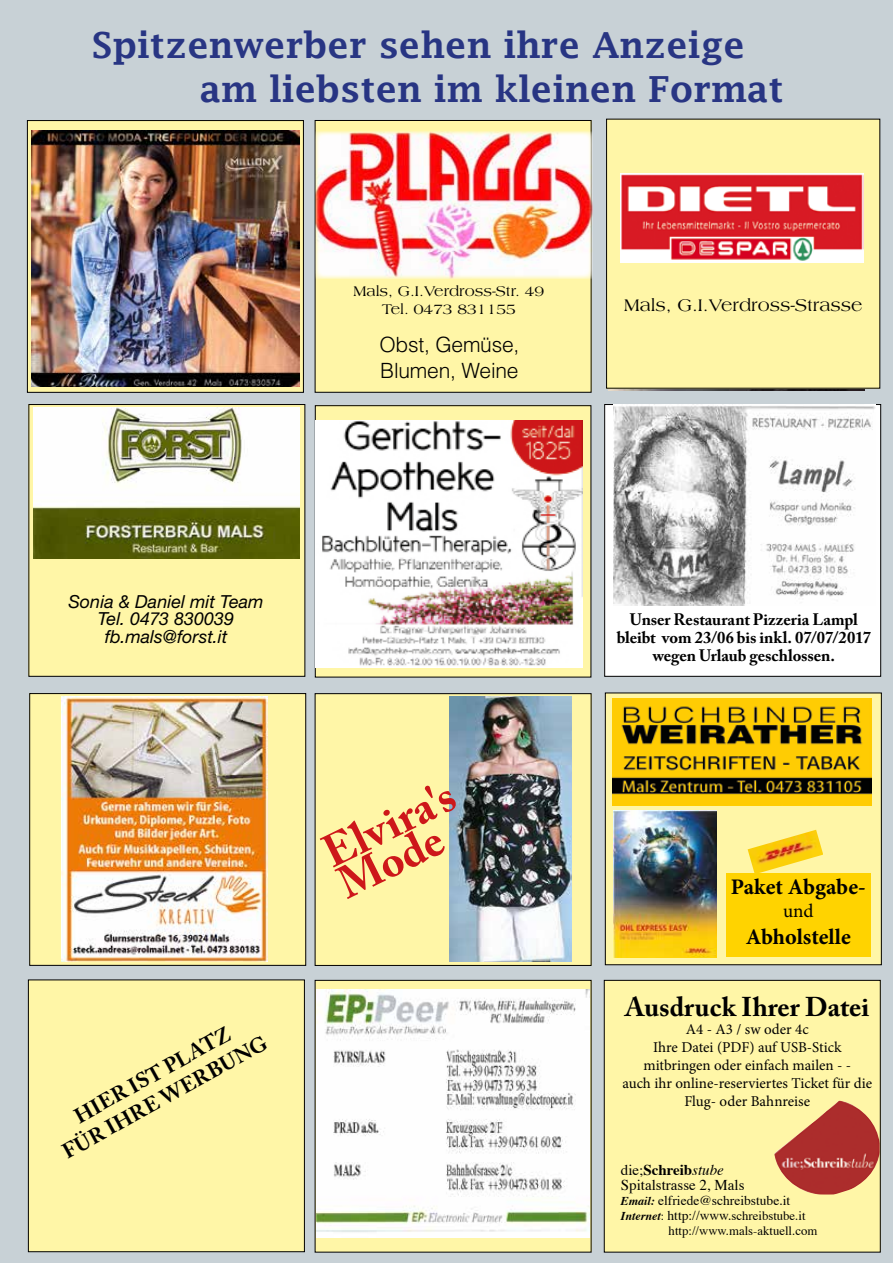
<style>
.page{position:relative;width:893px;height:1263px;background:#c8d1d6}
.page>*{position:absolute;margin:0;border:0;box-sizing:border-box;transform-origin:0 0}
.t1{font:700 45px/34.5px "Adobe Caslon Pro";color:#cd171a}
.t2{font:600 36px/43.2px "Lucida Fax";color:#283583}
.t3{font:700 27px "Adobe Caslon Pro";color:#000}
.t4{font:700 22.2px "Minion Pro";color:#000}
.t5{font:700 21px/25.5px "Adobe Caslon Pro";color:#000;text-align:center}
.t6{font:300 21px/25.2px "Helvetica";letter-spacing:-.01em;color:#000}
.t7{font:19.05px "Minion Pro";color:#000}
.t8{font:italic 18px/17.7px "Helvetica Neue";color:#000;text-align:center}
.t9{font:18px "Americana";color:#000}
.t10{font:700 16.5px/17.7px "Adobe Caslon Pro";letter-spacing:-.005em;color:#000;text-align:center}
.t11{font:15px/18px "Minion Pro";color:#000;text-align:center}
.t12{font:15px/18px "Americana";color:#000;text-align:center}
.t13{font:15px/15px "Times";color:#000}
.t14{font:13.5px "Times";color:#000}
.t15{font:12.75px/15px "Times";color:#000}
.s1{font-weight:700}
.s2{font-style:italic}
.s3{font-weight:700;font-style:italic;font-size:12px}
.s4{font-size:12px}
.s5{font-size:13.5px}
</style>
<div class="page">
<div style="left:28px;top:980px;width:276px;height:272px;background:#fff6a7"></div>
<div style="left:28px;top:980px;width:277px;height:272px;border:1px solid #000"></div>
<svg style="left:29px;top:122px;width:273px;height:268px;background:#dace8d"></svg>
<div style="left:27px;top:120px;width:277px;height:272px;border:1px solid #000"></div>
<div style="left:315px;top:406px;width:276px;height:271px;background:#fff6a7"></div>
<div style="left:315px;top:405px;width:276px;height:272px;border:1px solid #000"></div>
<div style="left:29px;top:404px;width:276px;height:272px;background:#fff6a7"></div>
<div style="left:605px;top:404px;width:276px;height:272px;background:#fff"></div>
<div style="left:604px;top:404px;width:277px;height:272px;border:1px solid #000"></div>
<div style="left:605px;top:693px;width:276px;height:272px;background:#fff6a7"></div>
<div style="left:315px;top:120px;width:276px;height:272px;background:#fff6a7"></div>
<div style="left:315px;top:120px;width:276px;height:272px;border:1px solid #000"></div>
<div style="left:315px;top:694px;width:276px;height:271px;background:#fff6a7"></div>
<div style="left:315px;top:693px;width:276px;height:273px;border:1px solid #000"></div>
<img style="left:316px;top:132px;width:276px;height:147px">
<div style="left:604px;top:980px;width:276px;height:272px;background:#fff6a7"></div>
<div style="left:604px;top:980px;width:276px;height:272px;border:1px solid #000"></div>
<img style="left:34px;top:407px;width:266px;height:152px">
<div style="left:30px;top:693px;width:276px;height:272px;background:#fff6a7"></div>
<div style="left:30px;top:693px;width:276px;height:272px;border:1px solid #000"></div>
<img style="left:315px;top:421px;width:268px;height:246px">
<div style="left:315px;top:980px;width:276px;height:272px;background:#fff6a7"></div>
<img style="left:317px;top:989px;width:273px;height:249px">
<img style="left:613px;top:404px;width:262px;height:201px">
<img style="left:612px;top:698px;width:259px;height:108px">
<img style="left:613px;top:811px;width:104px;height:147px">
<div style="left:726px;top:873px;width:145px;height:84px;background:#ffd300"></div>
<img style="left:748px;top:830px;width:75px;height:43px">
<img style="left:32px;top:131px;width:267px;height:255px">
<img style="left:62px;top:696px;width:206px;height:266px">
<img style="left:774px;top:1101px;width:106px;height:93px">
<svg style="left:299px;top:119px;width:18px;height:2px"></svg>
<div style="left:607px;top:119px;width:273px;height:269px;background:#fff6a7"></div>
<img style="left:450px;top:696px;width:121px;height:266px">
<img style="left:621px;top:174px;width:243px;height:89px">
<h2 class="t2" style="left:200px;top:24px;width:585px;text-indent:-108px">Spitzenwerber sehen ihre Anzeige am liebsten im kleinen Format</h2>
<p class="t12" style="left:353px;top:283px;width:192px">Mals, G.I.Verdross-Str. 49<br>Tel. 0473 831155</p>
<h3 class="t6" style="left:379px;top:332px;width:141px">Obst, Gemüse,<br>Blumen, Weine</h3>
<p class="t9" style="left:624px;top:295px;width:240px">Mals, G.I.Verdross-Strasse</p>
<p class="t8" style="left:68px;top:592px;width:197px">Sonia &amp; Daniel mit Team<br>Tel. 0473 830039 fb.mals@forst.it</p>
<h3 class="t5" style="left:45px;top:1119px;width:232px;rotate:-29deg">HIER IST PLATZ<br>FÜR IHRE WERBUNG</h3>
<h1 class="t1" style="left:318px;top:839px;width:143px;rotate:-26deg">Elvira's<br>Mode</h1>
<p class="t10" style="left:617px;top:611px;width:256px">Unser Restaurant Pizzeria Lampl bleibt vom 23/06 bis inkl. 07/07/2017 wegen Urlaub geschlossen.</p>
<h3 class="t4" style="left:731px;top:871px;width:136px">Paket Abgabe-</h3>
<p class="t7" style="left:783px;top:898px;width:32px">und</p>
<h3 class="t4" style="left:746px;top:921px;width:106px">Abholstelle</h3>
<h3 class="t3" style="left:625px;top:990px;width:245px">Ausdruck Ihrer Datei</h3>
<p class="t11" style="left:622px;top:1020px;width:251px">A4 - A3 / sw oder 4c<br>Ihre Datei (PDF) auf USB-Stick mitbringen oder einfach mailen - -<br>auch ihr online-reserviertes Ticket für die<br>Flug- oder Bahnreise</p>
<p class="t13" style="left:621px;top:1161px;width:125px">die;<span class="s1">Schreib</span><span class="s2">stube<br></span>Spitalstrasse 2, Mals</p>
<p class="t14" style="left:621px;top:1188px;width:171px"><span class="s3">Email:</span> elfriede@schreibstube.it</p>
<p class="t15" style="left:669px;top:1207px;width:150px;text-indent:-48px"><span class="s3">Internet</span><span class="s4">:</span> <span class="s5">http://www.</span>schreibstube.it http://www.mals-aktuell.com</p>
</div>
